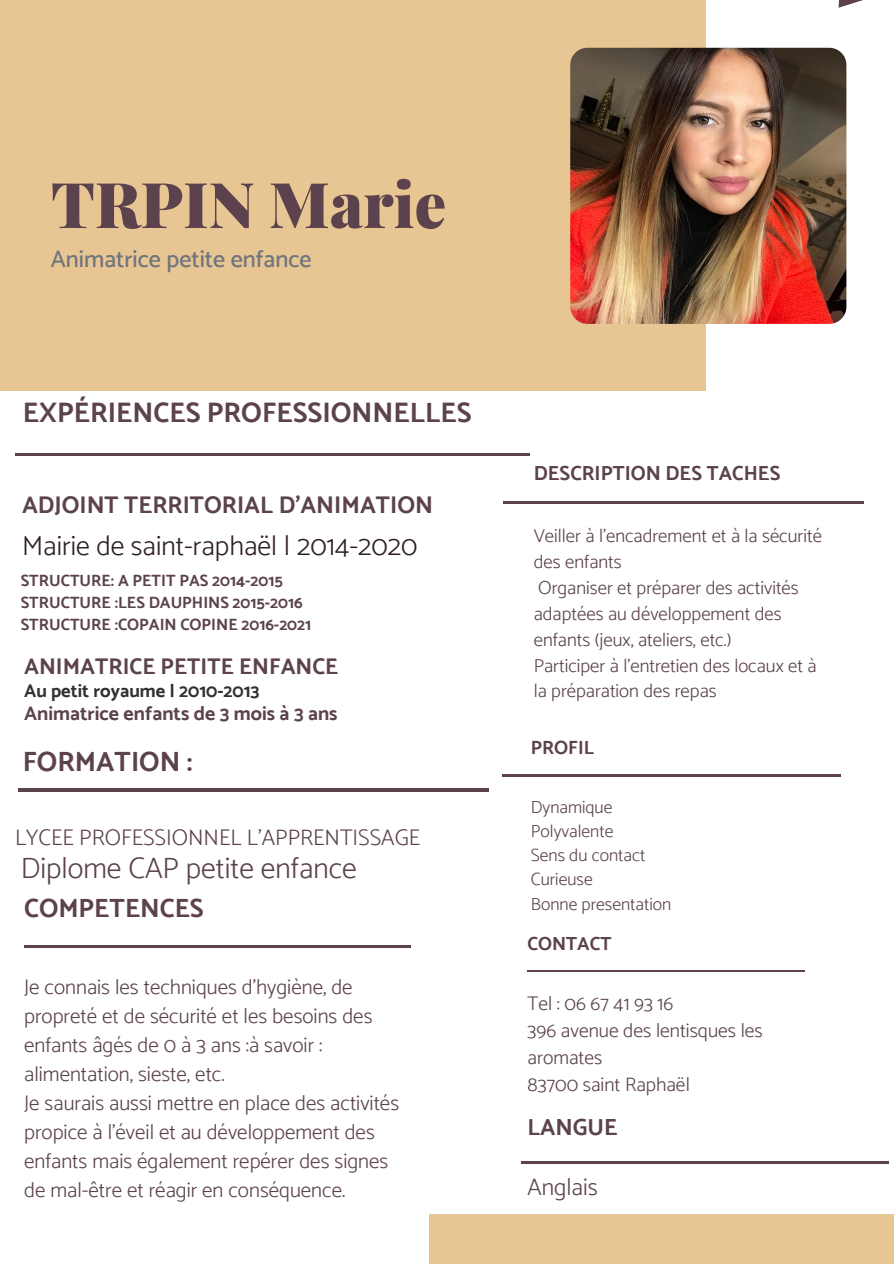
<style>
.page{position:relative;width:894px;height:1264px;background:#fff}
.page>*{position:absolute;margin:0;border:0;box-sizing:border-box;transform-origin:0 0}
.t1{font:900 63px "Playfair Display";color:#5b424c}
.t2{font:300 29.7px "Catamaran";color:#5b424c}
.t3{font:700 28.2px "Catamaran";color:#5b424c}
.t4{font:300 27.75px "Catamaran";color:#2d1e24}
.t5{font:700 27.75px "Catamaran";color:#5b424c}
.t6{font:700 26.25px "Catamaran";color:#5b424c}
.t7{font:700 24.15px "Catamaran";color:#5b424c}
.t8{font:500 24px "Catamaran";color:#70747d}
.t9{font:300 24px "Catamaran";color:#5b424c}
.t10{font:700 23.25px "Catamaran";color:#5b424c}
.t11{font:300 22.65px "Catamaran";color:#5b424c}
.t12{font:700 22.65px "Catamaran";color:#5b424c}
.t13{font:300 21.15px/29px "Catamaran";color:#5b424c}
.t14{font:700 20.4px "Catamaran";color:#5b424c}
.t15{font:700 19.8px "Catamaran";color:#5b424c}
.t16{font:300 19.65px/27px "Catamaran";color:#5b424c}
.t17{font:700 19.05px "Catamaran";color:#5b424c}
.t18{font:300 18.9px/25.8px "Catamaran";color:#5b424c}
.t19{font:700 18.9px "Catamaran";color:#5b424c}
.t20{font:700 18.45px "Catamaran";color:#312f30}
.t21{font:300 17.7px "Catamaran";color:#5b424c}
.t22{font:700 16.35px "Catamaran";color:#5b424c}
</style>
<div class="page">
<div style="left:0;top:0;width:705px;height:390px;background:#e8c693"></div>
<hr style="left:15px;top:453px;width:514px;height:2px;background:#5b424c">
<hr style="left:502px;top:774px;width:338px;height:2px;background:#5b424c">
<hr style="left:527px;top:970px;width:278px;height:2px;background:#5b424c">
<hr style="left:521px;top:1160px;width:367px;height:3px;background:#5b424c">
<hr style="left:503px;top:501px;width:360px;height:2px;background:#5b424c">
<hr style="left:24px;top:945px;width:386px;height:2px;background:#5b424c">
<hr style="left:18px;top:788px;width:470px;height:3px;background:#5b424c">
<img style="left:570px;top:48px;width:276px;height:276px;border-radius:17px">
<div style="left:429px;top:1214px;width:464px;height:49px;background:#e8c693"></div>
<p class="t1" style="left:51px;top:160px;width:396px">TRPIN Marie</p>
<p class="t8" style="left:51px;top:244px;width:262px">Animatrice petite enfance</p>
<p class="t3" style="left:23px;top:396px;width:450px">EXPÉRIENCES PROFESSIONNELLES</p>
<p class="t7" style="left:22px;top:490px;width:412px">ADJOINT TERRITORIAL D’ANIMATION</p>
<p class="t4" style="left:22px;top:529px;width:397px">Mairie de saint-raphaël | 2014-2020</p>
<p class="t22" style="left:21px;top:571px;width:263px">STRUCTURE: A PETIT PAS 2014-2015</p>
<p class="t22" style="left:21px;top:593px;width:283px">STRUCTURE :LES DAUPHINS 2015-2016</p>
<p class="t22" style="left:21px;top:615px;width:292px">STRUCTURE :COPAIN COPINE 2016-2021</p>
<p class="t12" style="left:24px;top:652px;width:316px">ANIMATRICE PETITE ENFANCE</p>
<p class="t20" style="left:24px;top:680px;width:237px">Au petit royaume | 2010-2013</p>
<p class="t15" style="left:24px;top:701px;width:315px">Animatrice enfants de 3 mois à 3 ans</p>
<p class="t5" style="left:23px;top:745px;width:171px">FORMATION :</p>
<p class="t11" style="left:15px;top:823px;width:406px">LYCEE PROFESSIONNEL L’APPRENTISSAGE</p>
<p class="t2" style="left:21px;top:850px;width:337px">Diplome CAP petite enfance</p>
<p class="t6" style="left:24px;top:892px;width:181px">COMPETENCES</p>
<p class="t13" style="left:24px;top:972px;width:350px">Je connais les techniques d’hygiène, de propreté et de sécurité et les besoins des enfants âgés de 0 à 3 ans :à savoir : alimentation, sieste, etc.</p>
<p class="t13" style="left:24px;top:1088px;width:376px">Je saurais aussi mettre en place des activités propice à l’éveil et au développement des enfants mais également repérer des signes de mal-être et réagir en conséquence.</p>
<p class="t14" style="left:533px;top:461px;width:248px">DESCRIPTION DES TACHES</p>
<p class="t18" style="left:533px;top:523px;width:289px">Veiller à l’encadrement et à la sécurité des enfants</p>
<p class="t18" style="left:533px;top:574px;width:266px">Organiser et préparer des activités adaptées au développement des enfants (jeux, ateliers, etc.)</p>
<p class="t18" style="left:533px;top:652px;width:284px">Participer à l’entretien des locaux et à la préparation des repas</p>
<p class="t17" style="left:530px;top:736px;width:65px">PROFIL</p>
<p class="t21" style="left:530px;top:796px;width:83px">Dynamique</p>
<p class="t21" style="left:530px;top:820px;width:84px">Polyvalente</p>
<p class="t21" style="left:530px;top:844px;width:116px">Sens du contact</p>
<p class="t21" style="left:530px;top:868px;width:63px">Curieuse</p>
<p class="t21" style="left:530px;top:893px;width:142px">Bonne presentation</p>
<p class="t19" style="left:527px;top:932px;width:85px">CONTACT</p>
<p class="t16" style="left:527px;top:989px;width:147px">Tel : 06 67 41 93 16</p>
<p class="t16" style="left:527px;top:1016px;width:237px">396 avenue des lentisques les aromates</p>
<p class="t16" style="left:527px;top:1070px;width:164px">83700 saint Raphaël</p>
<p class="t10" style="left:527px;top:1113px;width:92px">LANGUE</p>
<p class="t9" style="left:527px;top:1172px;width:72px">Anglais</p>
</div>
